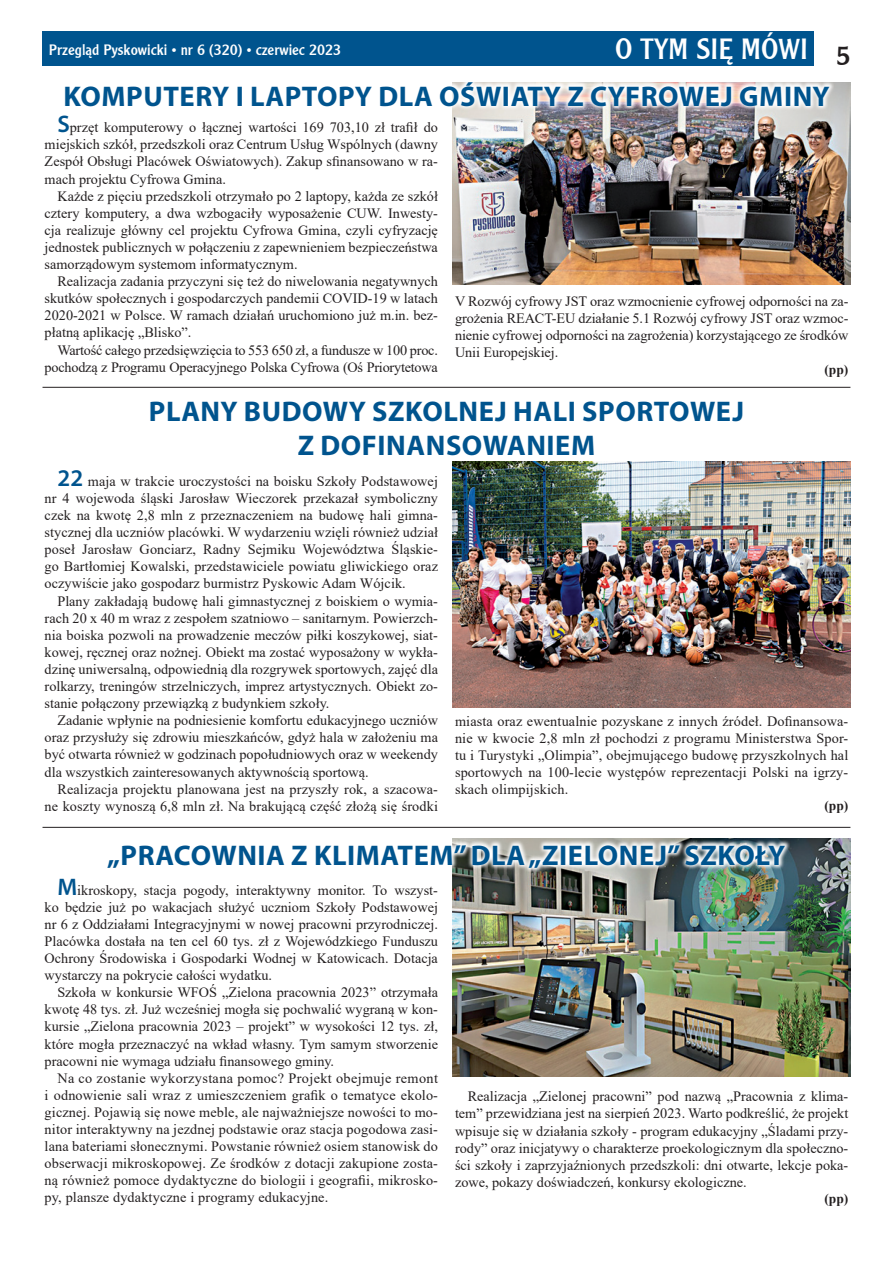
<style>
.page{position:relative;width:893px;height:1263px;background:#fff}
.page>*{position:absolute;margin:0;border:0;box-sizing:border-box;transform-origin:0 0}
.t1{font:700 28.5px/34.2px "Myriad Pro";letter-spacing:.02em;color:#00548e;text-align:center}
.t2{font:28.5px "EFN Karet";color:#fff}
.t3{font:15px "EFN Karet";color:#fff}
.t4{font:14.25px/17.1px "Times New Roman";color:#231f20;text-align:justify}
.t5{font:700 13.5px "Times New Roman";color:#231f20}
.s1{font-family:"Times New Roman"}
.s2{font-family:"Myriad Pro";font-weight:600;font-size:24px;color:#00548e}
</style>
<div class="page">
<div style="left:43px;top:31px;width:771px;height:34px;background:#00548e"></div>
<img style="left:453px;top:838px;width:397px;height:239px">
<img style="left:453px;top:82px;width:397px;height:203px">
<svg style="left:452px;top:82px;width:382px;height:28px;fill:#faf7f6"></svg>
<hr style="left:43px;top:387px;width:807px;height:1px;background:#231f20">
<img style="left:452px;top:838px;width:338px;height:34px">
<hr style="left:43px;top:827px;width:807px;height:1px;background:#231f20">
<img style="left:453px;top:462px;width:397px;height:245px">
<p class="t3" style="left:49px;top:41px;width:294px">Przegląd Pyskowicki <span class="s1">•</span> nr 6 (320) <span class="s1">•</span> czerwiec 2023</p>
<h1 class="t2" style="left:615px;top:32px;width:237px">O tym się mówi <sub>5</sub></h1>
<h1 class="t1" style="left:63px;top:78px;width:21px">KOM</h1>
<h1 class="t1" style="left:126px;top:78px;width:705px">PUTERY I LAPTOPY DLA OŚWIATY Z CYFROWEJ GM INY</h1>
<p class="t4" style="left:45px;top:118px;width:395px;text-indent:13px"><span class="s2">S</span>przęt komputerowy o łącznej wartości 169 703,10 zł trafił do miejskich szkół, przedszkoli oraz Centrum Usług Wspólnych (dawny Zespół Obsługi Placówek Oświatowych). Zakup sfinansowano w ra&shy;mach projektu Cyfrowa Gmina.</p>
<p class="t4" style="left:45px;top:187px;width:395px;text-indent:13px">Każde z pięciu przedszkoli otrzymało po 2 laptopy, każda ze szkół cztery komputery, a dwa wzbogaciły wyposażenie CUW. Inwesty&shy;cja realizuje główny cel projektu Cyfrowa Gmina, czyli cyfryzację jednostek publicznych w połączeniu z zapewnieniem bezpieczeństwa samorządowym systemom informatycznym.</p>
<p class="t4" style="left:45px;top:272px;width:395px;text-indent:13px">Realizacja zadania przyczyni się też do niwelowania negatywnych skutków społecznych i gospodarczych pandemii COVID-19 w latach 2020-2021 w Polsce. W ramach działań uruchomiono już m.in. bez&shy;płatną aplikację „Blisko”.</p>
<p class="t4" style="left:45px;top:341px;width:395px;text-align:right">Wartość całego przedsięwzięcia to 553 650 zł, a fundusze w 100 proc. pochodzą z Programu Operacyjnego Polska Cyfrowa (Oś Priorytetowa</p>
<p class="t4" style="left:455px;top:292px;width:395px">V Rozwój cyfrowy JST oraz wzmocnienie cyfrowej odporności na za&shy;grożenia REACT-EU działanie 5.1 Rozwój cyfrowy JST oraz wzmoc&shy;nienie cyfrowej odporności na zagrożenia) korzystającego ze środków Unii Europejskiej.</p>
<p class="t5" style="left:824px;top:359px;width:26px">(pp)</p>
<h1 class="t1" style="left:149px;top:393px;width:595px">PLANY BUDOWY SZKOLNEJ HALI SPORTOWEJ<br>Z DOFINANSOWANIEM</h1>
<p class="t4" style="left:45px;top:472px;width:395px;text-indent:13px"><span class="s2">22</span> maja w trakcie uroczystości na boisku Szkoły Podstawowej nr 4 wojewoda śląski Jarosław Wieczorek przekazał symboliczny czek na kwotę 2,8 mln z przeznaczeniem na budowę hali gimna&shy;stycznej dla uczniów placówki. W wydarzeniu wzięli również udział poseł Jarosław Gonciarz, Radny Sejmiku Województwa Śląskie&shy;go Bartłomiej Kowalski, przedstawiciele powiatu gliwickiego oraz oczywiście jako gospodarz burmistrz Pyskowic Adam Wójcik.</p>
<p class="t4" style="left:45px;top:592px;width:395px;text-indent:13px">Plany zakładają budowę hali gimnastycznej z boiskiem o wymia&shy;rach 20 x 40 m wraz z zespołem szatniowo – sanitarnym. Powierzch&shy;nia boiska pozwoli na prowadzenie meczów piłki koszykowej, siat&shy;kowej, ręcznej oraz nożnej. Obiekt ma zostać wyposażony w wykła&shy;dzinę uniwersalną, odpowiednią dla rozgrywek sportowych, zajęć dla rolkarzy, treningów strzelniczych, imprez artystycznych. Obiekt zo&shy;stanie połączony przewiązką z budynkiem szkoły.</p>
<p class="t4" style="left:45px;top:711px;width:395px;text-indent:13px">Zadanie wpłynie na podniesienie komfortu edukacyjnego uczniów oraz przysłuży się zdrowiu mieszkańców, gdyż hala w założeniu ma być otwarta również w godzinach popołudniowych oraz w weekendy dla wszystkich zainteresowanych aktywnością sportową.</p>
<p class="t4" style="left:45px;top:780px;width:395px;text-align:right">Realizacja projektu planowana jest na przyszły rok, a szacowa&shy;ne koszty wynoszą 6,8 mln zł. Na brakującą część złożą się środki</p>
<p class="t4" style="left:455px;top:712px;width:395px">miasta oraz ewentualnie pozyskane z innych źródeł. Dofinansowa&shy;nie w kwocie 2,8 mln zł pochodzi z programu Ministerstwa Spor&shy;tu i Turystyki „Olimpia”, obejmującego budowę przyszkolnych hal sportowych na 100-lecie występów reprezentacji Polski na igrzy&shy;skach olimpijskich.</p>
<p class="t5" style="left:824px;top:796px;width:26px">(pp)</p>
<h1 class="t1" style="left:107px;top:837px;width:680px">„PRACOWNIA Z KLIMATEM” DLA „ZIELONEJ” SZKOŁY</h1>
<p class="t4" style="left:45px;top:881px;width:395px;text-indent:13px"><span class="s2">M</span>ikroskopy, stacja pogody, interaktywny monitor. To wszyst&shy;ko będzie już po wakacjach służyć uczniom Szkoły Podstawowej nr 6 z Oddziałami Integracyjnymi w nowej pracowni przyrodniczej.<br>Placówka dostała na ten cel 60 tys. zł z Wojewódzkiego Funduszu Ochrony Środowiska i Gospodarki Wodnej w Katowicach. Dotacja wystarczy na pokrycie całości wydatku.</p>
<p class="t4" style="left:45px;top:983px;width:395px;text-indent:13px">Szkoła w konkursie WFOŚ „Zielona pracownia 2023” otrzymała kwotę 48 tys. zł. Już wcześniej mogła się pochwalić wygraną w kon&shy;kursie „Zielona pracownia 2023 – projekt” w wysokości 12 tys. zł, które mogła przeznaczyć na wkład własny. Tym samym stworzenie pracowni nie wymaga udziału finansowego gminy.</p>
<p class="t4" style="left:45px;top:1069px;width:395px;text-indent:13px">Na co zostanie wykorzystana pomoc? Projekt obejmuje remont i odnowienie sali wraz z umieszczeniem grafik o tematyce ekolo&shy;gicznej. Pojawią się nowe meble, ale najważniejsze nowości to mo&shy;nitor interaktywny na jezdnej podstawie oraz stacja pogodowa zasi&shy;lana bateriami słonecznymi. Powstanie również osiem stanowisk do obserwacji mikroskopowej. Ze środków z dotacji zakupione zosta&shy;ną również pomoce dydaktyczne do biologii i geografii, mikrosko&shy;py, plansze dydaktyczne i programy edukacyjne.</p>
<p class="t4" style="left:455px;top:1087px;width:395px;text-indent:13px">Realizacja „Zielonej pracowni” pod nazwą „Pracownia z klima&shy;tem” przewidziana jest na sierpień 2023. Warto podkreślić, że projekt wpisuje się w działania szkoły - program edukacyjny „Śladami przy&shy;rody” oraz inicjatywy o charakterze proekologicznym dla społeczno&shy;ści szkoły i zaprzyjaźnionych przedszkoli: dni otwarte, lekcje poka&shy;zowe, pokazy doświadczeń, konkursy ekologiczne.</p>
<p class="t5" style="left:824px;top:1189px;width:26px">(pp)</p>
</div>
